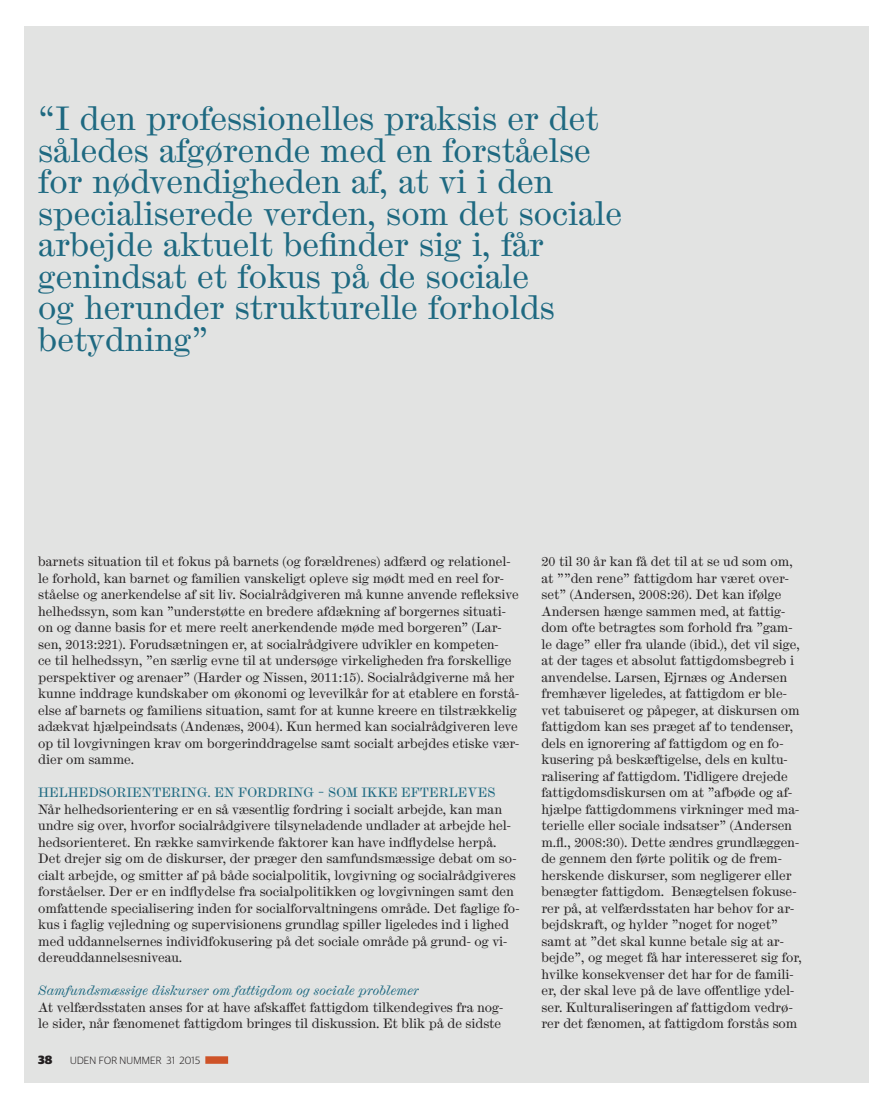
<style>
.page{position:relative;width:893px;height:1106px;background:#fff}
.page>*{position:absolute;margin:0;border:0;box-sizing:border-box;transform-origin:0 0}
.t1{font:30px/31.5px "Scotch Micro";color:#1e6981}
.t2{font:12px/16.5px "Scotch Micro";letter-spacing:-.005em;color:#231f20}
.t3{font:italic 12px "Scotch Micro";letter-spacing:-.005em;color:#1e6981}
.t4{font:12px "Scotch Micro";letter-spacing:-.005em;color:#1e6981}
.t5{font:900 12px "Guardian Sans";color:#231f20}
.t6{font:300 10.5px "Guardian Sans";letter-spacing:.02em;color:#231f20}
</style>
<div class="page">
<div style="left:24px;top:26px;width:845px;height:1056px;background:#e2e3e2"></div>
<div style="left:205px;top:1056px;width:23px;height:7px;background:#ce5328"></div>
<p class="t1" style="left:38px;top:104px;width:585px">“I den professionelles praksis er det således afgørende med en forståelse for nødvendigheden af, at vi i den specialiserede verden, som det sociale arbejde aktuelt befinder sig i, får genindsat et fokus på de sociale<br>og herunder strukturelle forholds betydning”</p>
<p class="t2" style="left:38px;top:553px;width:483px">barnets situation til et fokus på barnets (og forældrenes) adfærd og relationel&shy;le forhold, kan barnet og familien vanskeligt opleve sig mødt med en reel for&shy;ståelse og anerkendelse af sit liv. Socialrådgiveren må kunne anvende refleksive helhedssyn, som kan ”understøtte en bredere afdækning af borgernes situati&shy;on og danne basis for et mere reelt anerkendende møde med borgeren” (Lar&shy;sen, 2013:221). Forudsætningen er, at socialrådgivere udvikler en kompeten-<br>ce til helhedssyn, ”en særlig evne til at undersøge virkeligheden fra forskellige perspektiver og arenaer” (Harder og Nissen, 2011:15). Socialrådgiverne må her kunne inddrage kundskaber om økonomi og levevilkår for at etablere en forstå&shy;else af barnets og familiens situation, samt for at kunne kreere en tilstrækkelig adækvat hjælpeindsats (Andenæs, 2004). Kun hermed kan socialrådgiveren leve op til lovgivningen krav om borgerinddragelse samt socialt arbejdes etiske vær&shy;dier om samme.</p>
<p class="t4" style="left:38px;top:787px;width:459px">HELHEDSORIENTERING. EN FORDRING ‒ SOM IKKE EFTERLEVES</p>
<p class="t2" style="left:38px;top:801px;width:483px">Når helhedsorientering er en så væsentlig fordring i socialt arbejde, kan man undre sig over, hvorfor socialrådgivere tilsyneladende undlader at arbejde hel&shy;hedsorienteret. En række samvirkende faktorer kan have indflydelse herpå.<br>Det drejer sig om de diskurser, der præger den samfundsmæssige debat om so&shy;cialt arbejde, og smitter af på både socialpolitik, lovgivning og socialrådgiveres forståelser. Der er en indflydelse fra socialpolitikken og lovgivningen samt den omfattende specialisering inden for socialforvaltningens område. Det faglige fo&shy;kus i faglig vejledning og supervisionens grundlag spiller ligeledes ind i lighed med uddannelsernes individfokusering på det sociale område på grund- og vi&shy;dereuddannelsesniveau.</p>
<p class="t3" style="left:38px;top:984px;width:382px">Samfundsmæssige diskurser om fattigdom og sociale problemer</p>
<p class="t2" style="left:38px;top:999px;width:466px">At velfærdsstaten anses for at have afskaffet fattigdom tilkendegives fra nog&shy;le sider, når fænomenet fattigdom bringes til diskussion. Et blik på de sidste</p>
<p class="t5" style="left:38px;top:1050px;width:16px">38</p>
<p class="t6" style="left:70px;top:1052px;width:131px">UDEN FOR NUMMER 31 2015</p>
<p class="t2" style="left:541px;top:553px;width:262px">20 til 30 år kan få det til at se ud som om, at ””den rene” fattigdom har været over&shy;set” (Andersen, 2008:26). Det kan ifølge Andersen hænge sammen med, at fattig&shy;dom ofte betragtes som forhold fra ”gam&shy;le dage” eller fra ulande (ibid.), det vil sige, at der tages et absolut fattigdomsbegreb i anvendelse. Larsen, Ejrnæs og Andersen fremhæver ligeledes, at fattigdom er ble&shy;vet tabuiseret og påpeger, at diskursen om fattigdom kan ses præget af to tendenser, dels en ignorering af fattigdom og en fo&shy;kusering på beskæftigelse, dels en kultu&shy;ralisering af fattigdom. Tidligere drejede fattigdomsdiskursen om at ”afbøde og af&shy;hjælpe fattigdommens virkninger med ma&shy;terielle eller sociale indsatser” (Andersen m.fl., 2008:30). Dette ændres grundlæggen&shy;de gennem den førte politik og de frem&shy;herskende diskurser, som negligerer eller benægter fattigdom. Benægtelsen fokuse&shy;rer på, at velfærdsstaten har behov for ar&shy;bejdskraft, og hylder ”noget for noget” samt at ”det skal kunne betale sig at ar&shy;bejde”, og meget få har interesseret sig for, hvilke konsekvenser det har for de famili&shy;er, der skal leve på de lave offentlige ydel&shy;ser. Kulturaliseringen af fattigdom vedrø&shy;rer det fænomen, at fattigdom forstås som</p>
</div>
